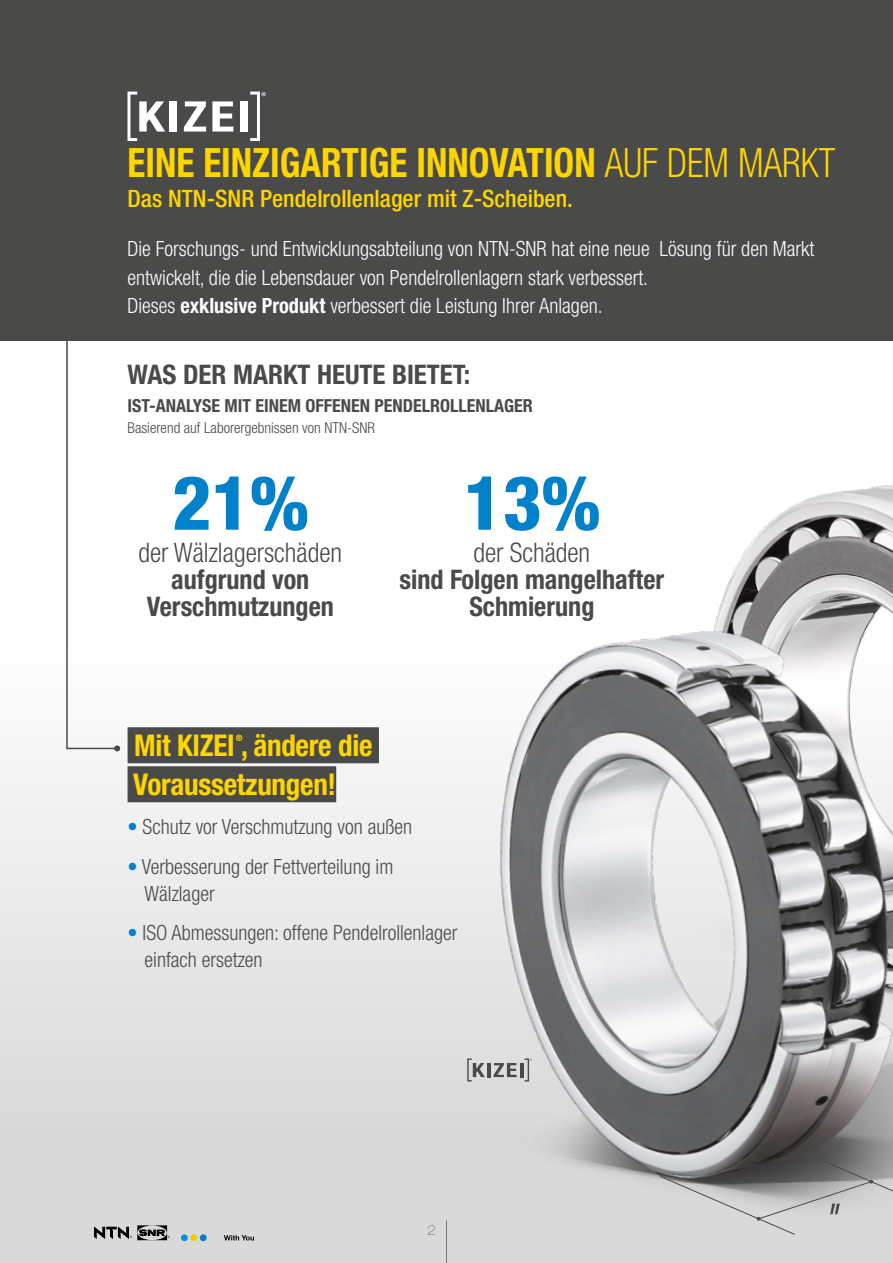
<style>
.page{position:relative;width:893px;height:1263px;background:#fff}
.page>*{position:absolute;margin:0;border:0;box-sizing:border-box;transform-origin:0 0}
.t1{font:800 condensed 75.15px "Helvetica Neue";color:#0081c9}
.t2{font:700 condensed 40.5px "Helvetica Neue";color:#ffd500;scale:.92 1}
.t3{font:700 condensed 30px/39px "Helvetica Neue";letter-spacing:-.01em;color:#ffd500}
.t4{font:700 condensed 27px/27px "Helvetica Neue";color:#4a4a49;text-align:center}
.t5{font:300 condensed 27px "Helvetica Neue";color:#4a4a49}
.t6{font:500 condensed 24px "Helvetica Neue";color:#ffd500}
.t7{font:300 condensed 21px/28.5px "Helvetica Neue";color:#fff}
.t8{font:300 condensed 21px/27px "Helvetica Neue";color:#4a4a49}
.t9{font:700 condensed 18px "Helvetica Neue";color:#4a4a49}
.t10{font:300 condensed 15px "Helvetica Neue";color:#4a4a49}
.t11{font:100 expanded 13.5px "Helvetica Neue";color:#85746e}
.t12{font:700 condensed 8.7px "Helvetica Neue";color:#ffd500}
.s1{font-weight:300}
.s2{font-weight:700}
.s3{color:#0081c9}
</style>
<div class="page">
<div style="left:0;top:642px;width:893px;height:621px;background:linear-gradient(to bottom,#fcfcfc,#d3d3d3)"></div>
<div style="left:0;top:0;width:893px;height:341px;background:#4a4a49"></div>
<img style="left:732px;top:485px;width:161px;height:89px">
<svg style="left:94px;top:1225px;width:76px;height:15px"></svg>
<svg style="left:224px;top:1235px;width:30px;height:5px"></svg>
<div style="left:181px;top:1234px;width:7px;height:7px;background:#0095db;border-radius:50%"></div>
<div style="left:200px;top:1234px;width:7px;height:7px;background:#007dc6;border-radius:50%"></div>
<div style="left:190px;top:1234px;width:7px;height:7px;background:#eecd00;border-radius:50%"></div>
<svg style="left:64px;top:341px;width:56px;height:410px"></svg>
<svg style="left:127px;top:92px;width:38px;height:49px"></svg>
<div style="left:170px;top:101px;width:7px;height:31px;background:#fff"></div>
<svg style="left:184px;top:101px;width:22px;height:31px"></svg>
<svg style="left:212px;top:101px;width:21px;height:31px"></svg>
<div style="left:240px;top:101px;width:7px;height:31px;background:#fff"></div>
<svg style="left:250px;top:92px;width:16px;height:49px"></svg>
<div style="left:128px;top:727px;width:251px;height:36px;background:#4a4a49"></div>
<div style="left:128px;top:766px;width:208px;height:36px;background:#4a4a49"></div>
<img style="left:363px;top:574px;width:530px;height:689px">
<svg style="left:659px;top:1152px;width:234px;height:83px;background:#a9a9a9"></svg>
<h2 class="t2" style="left:128px;top:138px;width:771px">EINE EINZIGARTIGE INNOVATION <span class="s1">AUF DEM MARKT</span></h2>
<p class="t6" style="left:128px;top:184px;width:447px">Das NTN-SNR Pendelrollenlager mit Z-Scheiben.</p>
<p class="t7" style="left:128px;top:234px;width:688px">Die Forschungs- und Entwicklungsabteilung von NTN-SNR hat eine neue Lösung für den Markt entwickelt, die die Lebensdauer von Pendelrollenlagern stark verbessert.<br>Dieses <span class="s2">exklusive Produkt</span> verbessert die Leistung Ihrer Anlagen.</p>
<p class="t4" style="left:128px;top:361px;width:344px">WAS DER MARKT HEUTE BIETET:</p>
<p class="t9" style="left:128px;top:394px;width:407px">IST-ANALYSE MIT EINEM OFFENEN PENDELROLLENLAGER</p>
<p class="t10" style="left:128px;top:419px;width:249px">Basierend auf Laborergebnissen von NTN-SNR</p>
<h1 class="t1" style="left:172px;top:456px;width:138px">21%</h1>
<p class="t5" style="left:138px;top:537px;width:205px">der Wälzlagerschäden</p>
<p class="t4" style="left:147px;top:566px;width:189px">aufgrund von<br>Verschmutzungen</p>
<h1 class="t1" style="left:464px;top:456px;width:138px">13%</h1>
<p class="t5" style="left:473px;top:537px;width:118px">der Schäden</p>
<p class="t4" style="left:400px;top:566px;width:266px">sind Folgen mangelhafter<br>Schmierung</p>
<h3 class="t3" style="left:133px;top:725px;width:241px">Mit KIZEI , ändere die<br>Voraussetzungen!</h3>
<p class="t12" style="left:236px;top:733px;width:8px">®</p>
<p class="t8" style="left:128px;top:813px;width:286px"><span class="s3">•</span> Schutz vor Verschmutzung von außen</p>
<p class="t8" style="left:145px;top:852px;width:250px;text-indent:-17px"><span class="s3">•</span> Verbesserung der Fettverteilung im<br>Wälzlager</p>
<p class="t8" style="left:145px;top:919px;width:314px;text-indent:-17px"><span class="s3">•</span> ISO Abmessungen: offene Pendelrollenlager einfach ersetzen</p>
<p class="t11" style="left:427px;top:1222px;width:10px">2</p>
</div>
